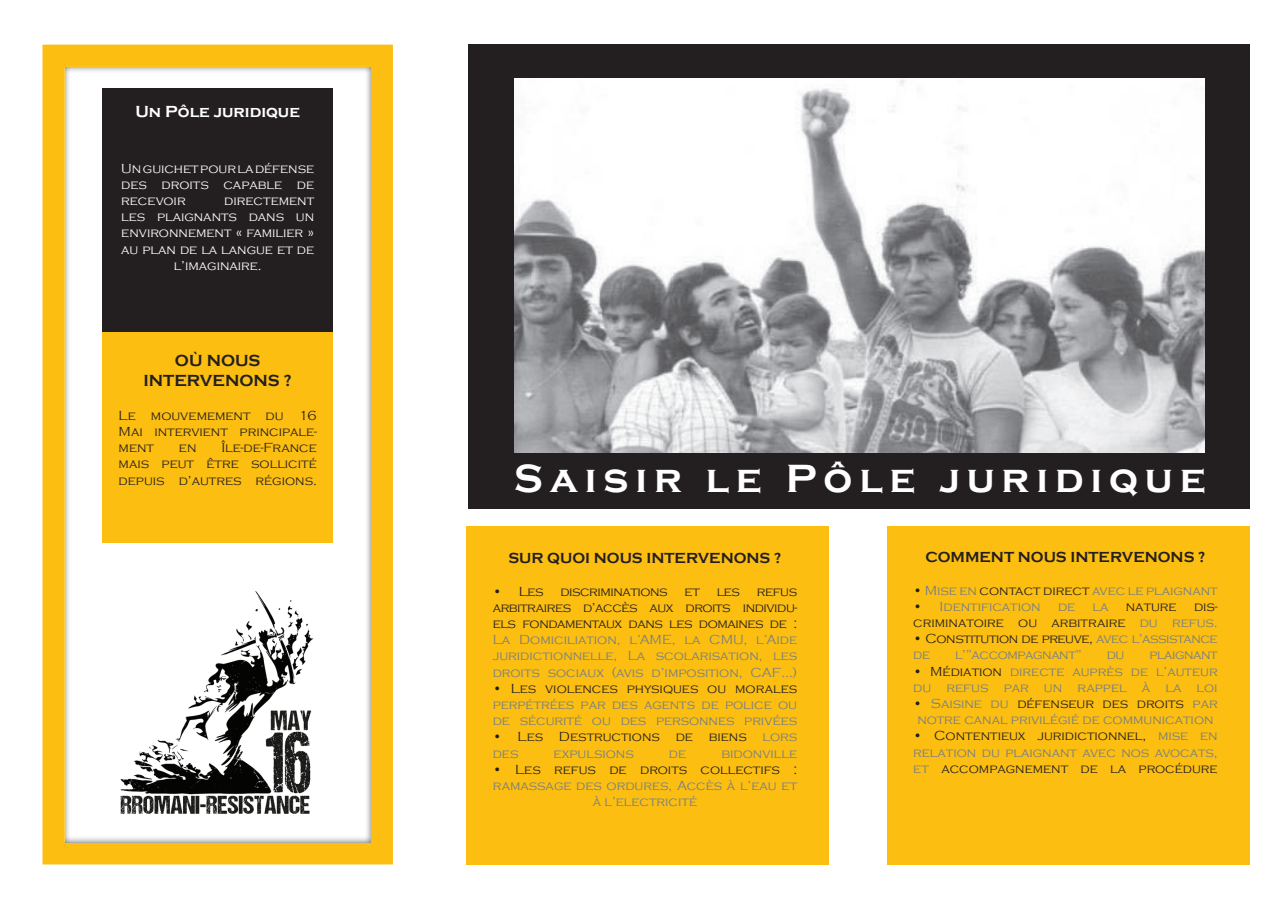
<style>
.page{position:relative;width:1280px;height:910px;background:#fff}
.page>*{position:absolute;margin:0;border:0;box-sizing:border-box;transform-origin:0 0}
.t1{font:700 40.5px "Copperplate Gothic";letter-spacing:.17em;color:#fff}
.t2{font:700 16.5px/19.8px "Copperplate Gothic";color:#231f20;text-align:center}
.t3{font:700 16.5px "Copperplate Gothic";color:#fff}
.t4{font:700 15px "Copperplate Gothic";color:#231f20}
.t5{font:300 13.5px/16.2px "Copperplate Gothic";color:#747e84}
.t6{font:300 13.5px/16.2px "Copperplate Gothic";color:#231f20;text-align:justify}
.t7{font:300 13.5px/16.2px "Copperplate Gothic";color:#fff;text-align:justify}
.t8{font:300 13.5px/16.2px "Copperplate Gothic";letter-spacing:-.03em;color:#231f20}
.t9{font:300 13.5px "Copperplate Gothic";letter-spacing:-.03em;color:#747e84}
.s1{color:#747e84}
.s2{color:#231f20}
</style>
<div class="page">
<div style="left:468px;top:45px;width:781px;height:464px;background:#231f20"></div>
<img style="left:514px;top:79px;width:690px;height:373px">
<div style="left:43px;top:45px;width:350px;height:819px;border:22px solid #fdbe12"></div>
<div style="left:58px;top:62px;width:313px;height:781px;background:#231f20;opacity:.75"></div>
<img style="left:102px;top:573px;width:230px;height:248px">
<div style="left:467px;top:526px;width:362px;height:338px;background:#fdbe12"></div>
<div style="left:887px;top:526px;width:362px;height:338px;background:#fdbe12"></div>
<div style="left:102px;top:331px;width:231px;height:212px;background:#fdbe12"></div>
<div style="left:103px;top:88px;width:230px;height:243px;background:#231f20"></div>
<p class="t3" style="left:135px;top:102px;width:166px">Un Pôle juridique</p>
<p class="t7" style="left:121px;top:160px;width:194px">Un guichet pour la défense des droits capable de recevoir</p>
<p class="t7" style="left:224px;top:193px;width:91px">directement</p>
<p class="t7" style="left:121px;top:209px;width:194px">les plaignants dans un</p>
<p class="t7" style="left:121px;top:225px;width:194px">environnement « familier »</p>
<p class="t7" style="left:121px;top:241px;width:194px">au plan de la langue et de</p>
<p class="t7" style="left:174px;top:257px;width:89px">l’imaginaire.</p>
<p class="t2" style="left:143px;top:351px;width:150px">OÙ NOUS<br>INTERVENONS ?</p>
<p class="t6" style="left:119px;top:408px;width:200px">Le mouvemement du 16<br>Mai intervient principale&shy;ment</p>
<p class="t6" style="left:119px;top:440px;width:200px;text-indent:103px">Île-de-France mais peut être sollicité depuis d’autres régions.</p>
<p class="t6" style="left:179px;top:440px;width:19px">en</p>
<h1 class="t1" style="left:514px;top:457px;width:693px">Saisir le Pôle juridique</h1>
<p class="t4" style="left:508px;top:550px;width:275px">SUR QUOI NOUS INTERVENONS ?</p>
<p class="t6" style="left:493px;top:583px;width:52px">• Les</p>
<p class="t8" style="left:560px;top:583px;width:109px">discriminations</p>
<p class="t6" style="left:684px;top:583px;width:17px">et</p>
<p class="t6" style="left:717px;top:583px;width:25px">les</p>
<p class="t6" style="left:493px;top:583px;width:306px;text-indent:264px">refus arbitraires d’accès aux droits individu&shy;els fondamentaux dans les domaines de :</p>
<p class="t5" style="left:493px;top:632px;width:306px;text-align:justify">La Domiciliation, l’AME, la CMU, l’Aide juridictionnelle, La scolarisation, les droits sociaux (avis d’imposition, CAF…)</p>
<p class="t6" style="left:493px;top:680px;width:306px">• Les violences physiques ou morales</p>
<p class="t5" style="left:493px;top:697px;width:306px">perpétrées par des agents de police ou de sécurité ou des personnes privées</p>
<p class="t6" style="left:493px;top:729px;width:306px">• Les Destructions de biens <span class="s1">lors des</span></p>
<p class="t5" style="left:554px;top:745px;width:82px">expulsions</p>
<p class="t5" style="left:669px;top:745px;width:19px">de</p>
<p class="t5" style="left:721px;top:745px;width:77px">bidonville</p>
<p class="t6" style="left:493px;top:761px;width:306px">• Les refus de droits collectifs :</p>
<p class="t5" style="left:493px;top:778px;width:306px;text-align:center">ramassage des ordures, Accès à l’eau et à l’electricité</p>
<p class="t4" style="left:925px;top:549px;width:282px">COMMENT NOUS INTERVENONS ?</p>
<p class="t5" style="left:913px;top:582px;width:306px"><span class="s2">•</span> Mise en <span class="s2">contact direct</span> avec le plaignant</p>
<p class="t5" style="left:913px;top:598px;width:129px"><span class="s2">•</span> Identification</p>
<p class="t5" style="left:1058px;top:598px;width:19px">de</p>
<p class="t5" style="left:1093px;top:598px;width:17px">la</p>
<p class="t6" style="left:1126px;top:598px;width:52px">nature</p>
<p class="t6" style="left:913px;top:598px;width:306px;text-align:right">dis-<br>criminatoire ou arbitraire <span class="s1">du refus.</span></p>
<p class="t8" style="left:913px;top:631px;width:306px">• Constitution de preuve, <span class="s1">avec l’assistance de</span></p>
<p class="t9" style="left:955px;top:647px;width:128px">l’”accompagnant”</p>
<p class="t5" style="left:1107px;top:647px;width:19px">du</p>
<p class="t9" style="left:1149px;top:647px;width:70px">plaignant</p>
<p class="t5" style="left:913px;top:663px;width:306px"><span class="s2">• Médiation</span> directe auprès de l’auteur du refus par un rappel à la loi</p>
<p class="t5" style="left:913px;top:696px;width:306px;text-align:center"><span class="s2">•</span> Saisine du <span class="s2">défenseur des droits</span> par notre canal privilégié de communication</p>
<p class="t6" style="left:913px;top:728px;width:306px">• Contentieux juridictionnel, <span class="s1">mise en relation du plaignant avec nos avocats, et</span> accompagnement de la procédure</p>
</div>
